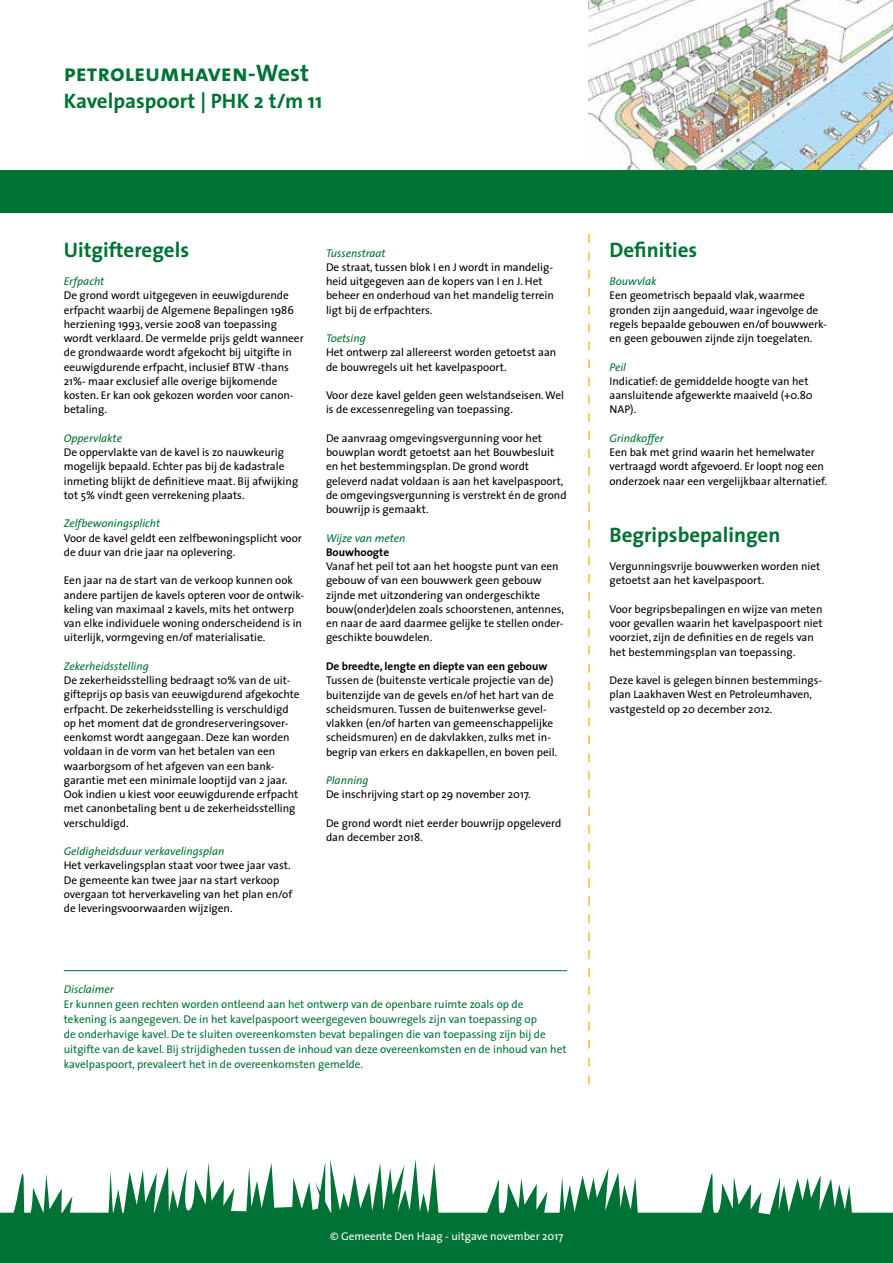
<style>
.page{position:relative;width:893px;height:1263px;background:#fff}
.page>*{position:absolute;margin:0;border:0;box-sizing:border-box;transform-origin:0 0}
.t1{font:24px "The Sans Bold Caps";color:#007236}
.t2{font:700 21px "The Sans";color:#007236}
.t3{font:11.25px/14.2px "The Sans";color:#000}
.t4{font:11.25px/15px "The Sans";color:#007236}
.t5{font:italic 11.25px "The Sans";color:#007236}
.t6{font:700 11.25px "The Sans";color:#000}
.t7{font:11.25px "The Sans";color:#fff}
.s1{font-family:"The Sans";font-weight:700}
.s2{font-family:"The Sans Bold Caps";font-weight:400}
</style>
<div class="page">
<img style="left:588px;top:0;width:305px;height:170px">
<div style="left:0;top:170px;width:893px;height:42px;background:#007236"></div>
<hr style="left:64px;top:970px;width:503px;height:1px;background:#007236">
<svg style="left:588px;top:234px;width:2px;height:850px"></svg>
<svg style="left:0;top:1159px;width:893px;height:104px;fill:#007236"></svg>
<h1 class="t1" style="left:64px;top:53px;width:247px">petroleumhaven-<span class="s1">West</span></h1>
<h2 class="t2" style="left:64px;top:83px;width:260px">Kavelpaspoort | <span class="s2">PHK</span> 2 t/m 11</h2>
<h2 class="t2" style="left:64px;top:232px;width:127px">Uitgifteregels</h2>
<p class="t5" style="left:64px;top:272px;width:42px">Erfpacht</p>
<p class="t3" style="left:64px;top:288px;width:241px">De grond wordt uitgegeven in eeuwigdurende erfpacht waarbij de Algemene Bepalingen 1986 herziening 1993, versie 2008 van toepassing wordt verklaard. De vermelde prijs geldt wanneer de grondwaarde wordt afgekocht bij uitgifte in eeuwigdurende erfpacht, inclusief BTW -thans 21%- maar exclusief alle overige bijkomende kosten. Er kan ook gekozen worden voor canon&shy;betaling.</p>
<p class="t5" style="left:64px;top:429px;width:60px">Oppervlakte</p>
<p class="t3" style="left:64px;top:445px;width:236px">De oppervlakte van de kavel is zo nauwkeurig mogelijk bepaald. Echter pas bij de kadastrale inmeting blijkt de definitieve maat. Bij afwijking tot 5% vindt geen verrekening plaats.</p>
<p class="t5" style="left:64px;top:514px;width:98px">Zelfbewoningsplicht</p>
<p class="t3" style="left:64px;top:530px;width:240px">Voor de kavel geldt een zelfbewoningsplicht voor de duur van drie jaar na oplevering.</p>
<p class="t3" style="left:64px;top:573px;width:242px">Een jaar na de start van de verkoop kunnen ook andere partijen de kavels opteren voor de ontwik&shy;keling van maximaal 2 kavels, mits het ontwerp van elke individuele woning onderscheidend is in uiterlijk, vormgeving en/of materialisatie.</p>
<p class="t5" style="left:64px;top:657px;width:86px">Zekerheidsstelling</p>
<p class="t3" style="left:64px;top:673px;width:237px">De zekerheidsstelling bedraagt 10% van de uit&shy;gifteprijs op basis van eeuwigdurend afgekochte erfpacht. De zekerheidsstelling is verschuldigd op het moment dat de grondreserveringsover&shy;eenkomst wordt aangegaan. Deze kan worden voldaan in de vorm van het betalen van een waarborgsom of het afgeven van een bank&shy;garantie met een minimale looptijd van 2 jaar.<br>Ook indien u kiest voor eeuwigdurende erfpacht met canonbetaling bent u de zekerheidsstelling verschuldigd.</p>
<p class="t5" style="left:64px;top:842px;width:162px">Geldigheidsduur verkavelingsplan</p>
<p class="t3" style="left:64px;top:858px;width:230px">Het verkavelingsplan staat voor twee jaar vast.<br>De gemeente kan twee jaar na start verkoop overgaan tot herverkaveling van het plan en/of de leveringsvoorwaarden wijzigen.</p>
<p class="t5" style="left:326px;top:243px;width:61px">Tussenstraat</p>
<p class="t3" style="left:326px;top:260px;width:229px">De straat, tussen blok I en J wordt in mandelig&shy;heid uitgegeven aan de kopers van I en J. Het beheer en onderhoud van het mandelig terrein ligt bij de erfpachters.</p>
<p class="t5" style="left:326px;top:329px;width:41px">Toetsing</p>
<p class="t3" style="left:326px;top:345px;width:232px">Het ontwerp zal allereerst worden getoetst aan de bouwregels uit het kavelpaspoort.</p>
<p class="t3" style="left:326px;top:388px;width:240px">Voor deze kavel gelden geen welstandseisen. Wel is de excessenregeling van toepassing.</p>
<p class="t3" style="left:326px;top:431px;width:242px">De aanvraag omgevingsvergunning voor het bouwplan wordt getoetst aan het Bouwbesluit en het bestemmingsplan. De grond wordt geleverd nadat voldaan is aan het kavelpaspoort, de omgevingsvergunning is verstrekt én de grond bouwrijp is gemaakt.</p>
<p class="t5" style="left:326px;top:528px;width:81px">Wijze van meten</p>
<p class="t6" style="left:326px;top:543px;width:65px">Bouwhoogte</p>
<p class="t3" style="left:326px;top:559px;width:239px">Vanaf het peil tot aan het hoogste punt van een gebouw of van een bouwwerk geen gebouw zijnde met uitzondering van ondergeschikte bouw(onder)delen zoals schoorstenen, antennes, en naar de aard daarmee gelijke te stellen onder&shy;geschikte bouwdelen.</p>
<p class="t6" style="left:326px;top:657px;width:223px">De breedte, lengte en diepte van een gebouw</p>
<p class="t3" style="left:326px;top:673px;width:233px">Tussen de (buitenste verticale projectie van de) buitenzijde van de gevels en/of het hart van de scheidsmuren. Tussen de buitenwerkse gevel&shy;vlakken (en/of harten van gemeenschappelijke scheidsmuren) en de dakvlakken, zulks met in&shy;begrip van erkers en dakkapellen, en boven peil.</p>
<p class="t5" style="left:326px;top:771px;width:44px">Planning</p>
<p class="t3" style="left:326px;top:787px;width:206px">De inschrijving start op 29 november 2017.</p>
<p class="t3" style="left:326px;top:815px;width:237px">De grond wordt niet eerder bouwrijp opgeleverd dan december 2018.</p>
<p class="t5" style="left:64px;top:980px;width:51px">Disclaimer</p>
<p class="t4" style="left:64px;top:997px;width:504px">Er kunnen geen rechten worden ontleend aan het ontwerp van de openbare ruimte zoals op de tekening is aangegeven. De in het kavelpaspoort weergegeven bouwregels zijn van toepassing op<br>de onderhavige kavel. De te sluiten overeenkomsten bevat bepalingen die van toepassing zijn bij de uitgifte van de kavel. Bij strijdigheden tussen de inhoud van deze overeenkomsten en de inhoud van het kavelpaspoort, prevaleert het in de overeenkomsten gemelde.</p>
<h2 class="t2" style="left:609px;top:232px;width:89px">Definities</h2>
<p class="t5" style="left:609px;top:272px;width:49px">Bouwvlak</p>
<p class="t3" style="left:609px;top:288px;width:219px">Een geometrisch bepaald vlak, waarmee gronden zijn aangeduid, waar ingevolge de regels bepaalde gebouwen en/of bouwwerk&shy;en geen gebouwen zijnde zijn toegelaten.</p>
<p class="t5" style="left:609px;top:357px;width:18px">Peil</p>
<p class="t3" style="left:609px;top:374px;width:205px">Indicatief: de gemiddelde hoogte van het aansluitende afgewerkte maaiveld (+0.80<br>NAP).</p>
<p class="t5" style="left:609px;top:429px;width:56px">Grindkoffer</p>
<p class="t3" style="left:609px;top:445px;width:219px">Een bak met grind waarin het hemelwater vertraagd wordt afgevoerd. Er loopt nog een onderzoek naar een vergelijkbaar alternatief.</p>
<h2 class="t2" style="left:609px;top:517px;width:172px">Begripsbepalingen</h2>
<p class="t3" style="left:609px;top:559px;width:212px">Vergunningsvrije bouwwerken worden niet getoetst aan het kavelpaspoort.</p>
<p class="t3" style="left:609px;top:601px;width:215px">Voor begripsbepalingen en wijze van meten voor gevallen waarin het kavelpaspoort niet voorziet, zijn de definities en de regels van het bestemmingsplan van toepassing.</p>
<p class="t3" style="left:609px;top:673px;width:213px">Deze kavel is gelegen binnen bestemmings&shy;plan Laakhaven West en Petroleumhaven, vastgesteld op 20 december 2012.</p>
<p class="t7" style="left:330px;top:1227px;width:235px">© Gemeente Den Haag - uitgave november 2017</p>
</div>
